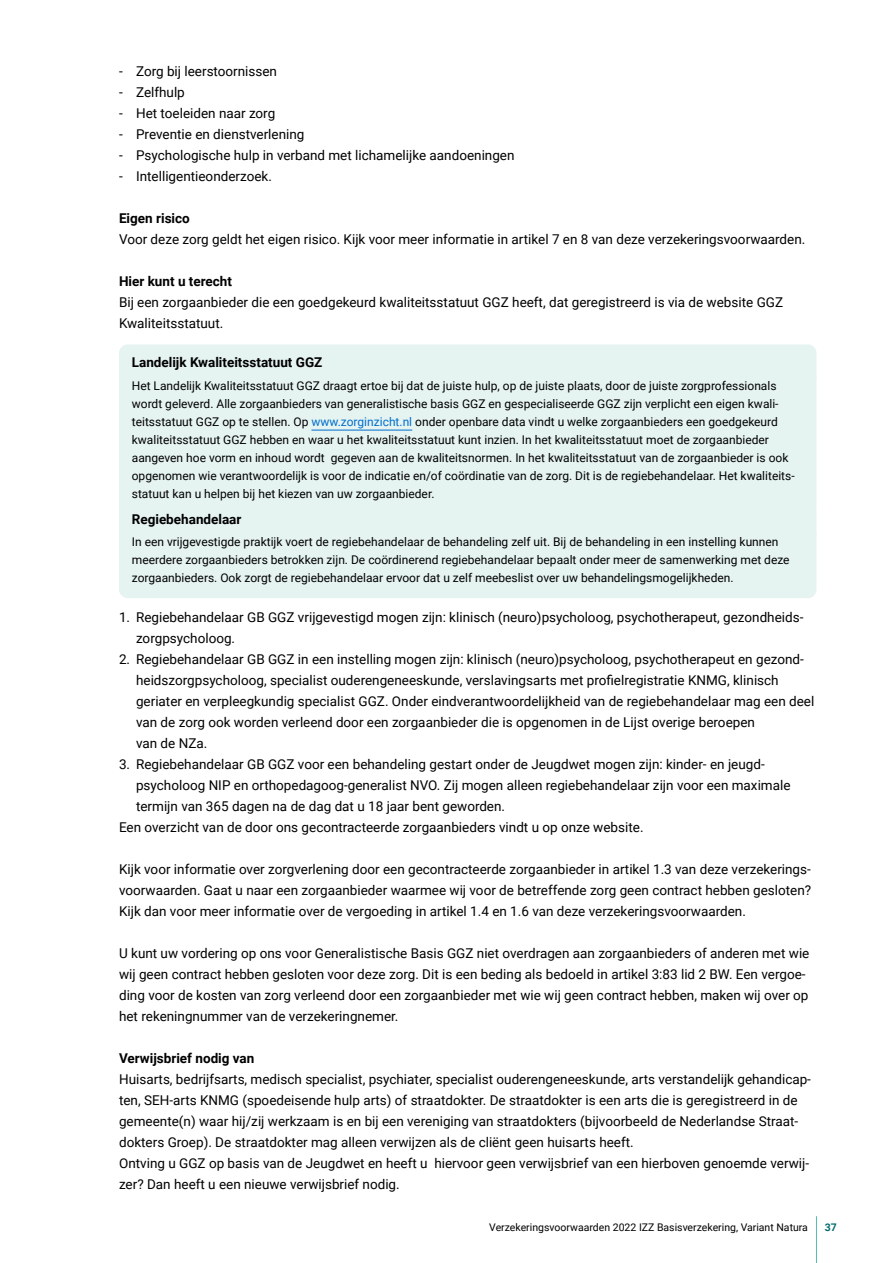
<style>
.page{position:relative;width:893px;height:1263px;background:#fff}
.page>*{position:absolute;margin:0;border:0;box-sizing:border-box;transform-origin:0 0}
._0_plat_inspring_10m{font:13.5px/21px "Roboto";color:#000}
.H4_kop{font:700 13.5px "Roboto";color:#000}
.kader_boven{font:700 13.5px "Roboto";color:#000}
.kader_onder{font:12px/18px "Roboto";color:#000}
.t1{font:10.5px "Roboto";color:#000}
.t2{font:700 10.5px "Roboto";color:#006b70}
.s1{color:#006fce}
.s2{font-family:"Roboto Regular 2"}
</style>
<div class="page">
<hr style="left:816px;top:1216px;width:1px;height:47px;background:#52bbb3">
<div style="left:119px;top:344px;width:697px;height:32px;background:#e5f3f1"></div>
<div style="left:119px;top:376px;width:697px;height:125px;background:#e5f3f1"></div>
<hr style="left:311px;top:430px;width:101px;height:1px;background:#006fce">
<div style="left:119px;top:501px;width:697px;height:32px;background:#e5f3f1"></div>
<div style="left:119px;top:533px;width:697px;height:65px;background:#e5f3f1"></div>
<p class="_0_plat_inspring_10m" style="left:119px;top:60px;width:160px">- Zorg bij leerstoornissen</p>
<p class="_0_plat_inspring_10m" style="left:119px;top:81px;width:67px">- Zelfhulp</p>
<p class="_0_plat_inspring_10m" style="left:119px;top:102px;width:158px">- Het toeleiden naar zorg</p>
<p class="_0_plat_inspring_10m" style="left:119px;top:123px;width:187px">- Preventie en dienstverlening</p>
<p class="_0_plat_inspring_10m" style="left:119px;top:144px;width:397px">- Psychologische hulp in verband met lichamelijke aandoeningen</p>
<p class="_0_plat_inspring_10m" style="left:119px;top:165px;width:154px">- Intelligentieonderzoek.</p>
<p class="H4_kop" style="left:119px;top:209px;width:72px">Eigen risico</p>
<p class="_0_plat_inspring_10m" style="left:119px;top:228px;width:688px">Voor deze zorg geldt het eigen risico. Kijk voor meer informatie in artikel 7 en 8 van deze verzekeringsvoorwaarden.</p>
<p class="H4_kop" style="left:119px;top:272px;width:114px">Hier kunt u terecht</p>
<p class="_0_plat_inspring_10m" style="left:119px;top:291px;width:666px">Bij een zorgaanbieder die een goedgekeurd kwaliteitsstatuut GGZ heeft, dat geregistreerd is via de website GGZ<br>Kwaliteitsstatuut.</p>
<p class="kader_boven" style="left:132px;top:353px;width:192px">Landelijk Kwaliteitsstatuut GGZ</p>
<p class="kader_onder" style="left:132px;top:376px;width:664px">Het Landelijk Kwaliteitsstatuut GGZ draagt ertoe bij dat de juiste hulp, op de juiste plaats, door de juiste zorgprofessionals wordt geleverd. Alle zorgaanbieders van generalistische basis GGZ en gespecialiseerde GGZ zijn verplicht een eigen kwali&shy;teitsstatuut GGZ op te stellen. Op <span class="s1">www.zorginzicht.nl</span> onder openbare data vindt u welke zorgaanbieders een goedgekeurd kwaliteitsstatuut GGZ hebben en waar u het kwaliteitsstatuut kunt inzien. In het kwaliteitsstatuut moet de zorgaanbieder aangeven hoe vorm en inhoud wordt gegeven aan de kwaliteitsnormen. In het kwaliteitsstatuut van de zorgaanbieder is ook opgenomen wie verantwoordelijk is voor de indicatie en/of coördinatie van de zorg. Dit is de regiebehandelaar. Het kwaliteits&shy;statuut kan u helpen bij het kiezen van uw zorgaanbieder.</p>
<p class="kader_boven" style="left:132px;top:510px;width:111px">Regiebehandelaar</p>
<p class="kader_onder" style="left:132px;top:533px;width:659px">In een vrijgevestigde praktijk voert de regiebehandelaar de behandeling zelf uit. Bij de behandeling in een instelling kunnen meerdere zorgaanbieders betrokken zijn. De coördinerend regiebehandelaar bepaalt onder meer de samenwerking met deze zorgaanbieders. Ook zorgt de regiebehandelaar ervoor dat u zelf meebeslist over uw behandelingsmogelijkheden.</p>
<p class="_0_plat_inspring_10m" style="left:136px;top:606px;width:669px;text-indent:-17px">1. Regiebehandelaar GB GGZ vrijgevestigd mogen zijn: klinisch (neuro)psycholoog, psychotherapeut, gezondheids&shy;zorgpsycholoog.</p>
<p class="_0_plat_inspring_10m" style="left:136px;top:648px;width:680px;text-indent:-17px">2. Regiebehandelaar GB GGZ in een instelling mogen zijn: klinisch (neuro)psycholoog, psychotherapeut en gezond&shy;<span class="s2">heidszorgpsycholoog, specialist ouderengeneeskunde, verslavingsarts met profielregistratie KNMG, klinisch </span>geriater en verpleegkundig specialist GGZ. Onder eindverantwoordelijkheid van de regiebehandelaar mag een deel van de zorg ook worden verleend door een zorgaanbieder die is opgenomen in de Lijst overige beroepen<br>van de NZa.</p>
<p class="_0_plat_inspring_10m" style="left:136px;top:753px;width:656px;text-indent:-17px">3. Regiebehandelaar GB GGZ voor een behandeling gestart onder de Jeugdwet mogen zijn: kinder- en jeugd&shy;psycholoog NIP en orthopedagoog-generalist NVO. Zij mogen alleen regiebehandelaar zijn voor een maximale termijn van 365 dagen na de dag dat u 18 jaar bent geworden.</p>
<p class="_0_plat_inspring_10m" style="left:119px;top:816px;width:526px">Een overzicht van de door ons gecontracteerde zorgaanbieders vindt u op onze website.</p>
<p class="_0_plat_inspring_10m" style="left:119px;top:858px;width:694px;text-align:justify">Kijk voor informatie over zorgverlening door een gecontracteerde zorgaanbieder in artikel 1.3 van deze verzekerings&shy;voorwaarden. Gaat u naar een zorgaanbieder waarmee wij voor de betreffende zorg geen contract hebben gesloten?<br>Kijk dan voor meer informatie over de vergoeding in artikel 1.4 en 1.6 van deze verzekeringsvoorwaarden.</p>
<p class="_0_plat_inspring_10m" style="left:119px;top:942px;width:692px">U kunt uw vordering op ons voor Generalistische Basis GGZ niet overdragen aan zorgaanbieders of anderen met wie wij geen contract hebben gesloten voor deze zorg. Dit is een beding als bedoeld in artikel 3:83 lid 2 BW. Een vergoe&shy;ding voor de kosten van zorg verleend door een zorgaanbieder met wie wij geen contract hebben, maken wij over op het rekeningnummer van de verzekeringnemer.</p>
<p class="H4_kop" style="left:119px;top:1049px;width:137px">Verwijsbrief nodig van</p>
<p class="_0_plat_inspring_10m" style="left:119px;top:1069px;width:693px">Huisarts, bedrijfsarts, medisch specialist, psychiater, specialist ouderengeneeskunde, arts verstandelijk gehandicap&shy;ten, SEH-arts KNMG (spoedeisende hulp arts) of straatdokter. De straatdokter is een arts die is geregistreerd in de gemeente(n) waar hij/zij werkzaam is en bij een vereniging van straatdokters (bijvoorbeeld de Nederlandse Straat&shy;dokters Groep). De straatdokter mag alleen verwijzen als de cliënt geen huisarts heeft.</p>
<p class="_0_plat_inspring_10m" style="left:119px;top:1152px;width:691px">Ontving u GGZ op basis van de Jeugdwet en heeft u hiervoor geen verwijsbrief van een hierboven genoemde verwij&shy;zer? Dan heeft u een nieuwe verwijsbrief nodig.</p>
<p class="t1" style="left:489px;top:1220px;width:320px">Verzekeringsvoorwaarden 2022 IZZ Basisverzekering, Variant Natura</p>
<p class="t2" style="left:825px;top:1220px;width:14px">37</p>
</div>
